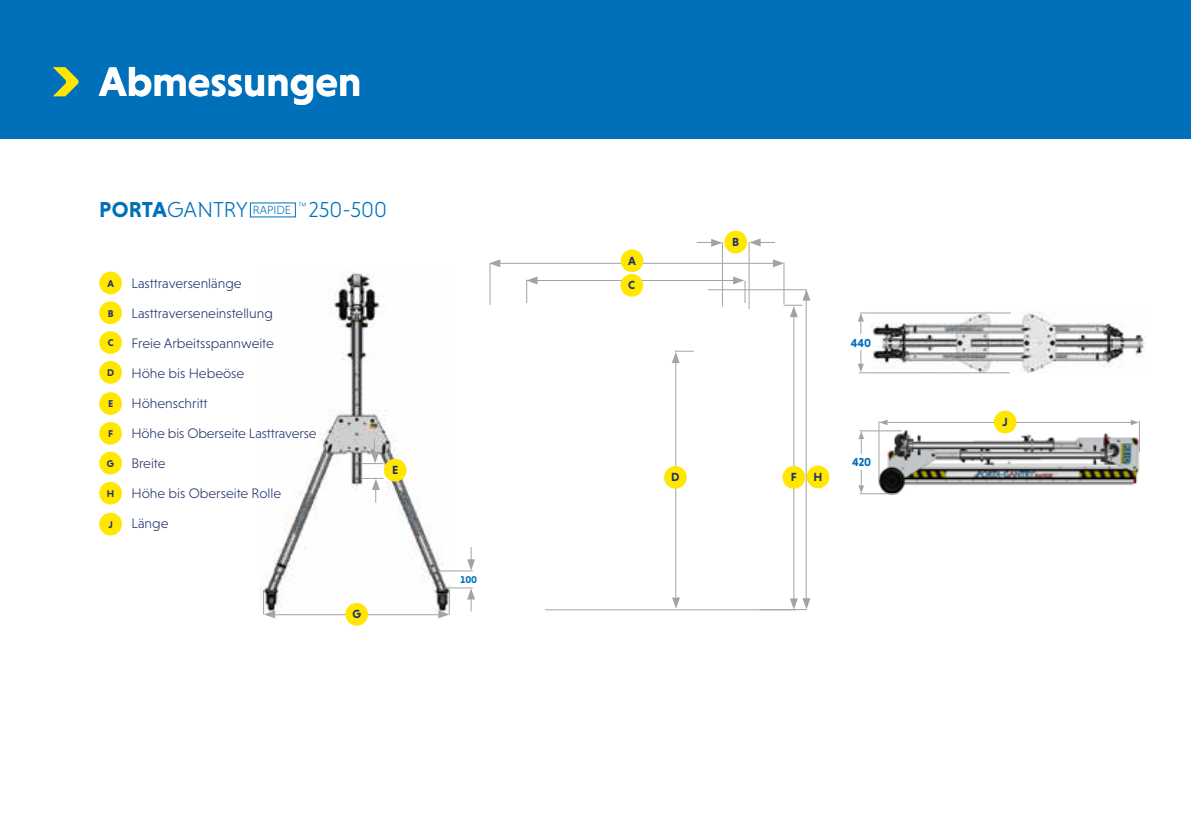
<style>
.page{position:relative;width:1191px;height:840px;background:#fff}
.page>*{position:absolute;margin:0;border:0;box-sizing:border-box;transform-origin:0 0}
.t1{font:700 42px "Niveau Grotesk";color:#fff}
.t2{font:300 22px "Niveau Grotesk";color:#0070ba}
.t3{font:300 14px/30px "Niveau Grotesk";color:#25316a}
.t4{font:700 12px/24.4px "Niveau Grotesk";color:#25316a}
.t5{font:700 11.8px "Niveau Grotesk";color:#0070ba}
.t6{font:700 10px "Niveau Grotesk";color:#25316a}
.t7{font:700 10px "Niveau Grotesk";color:#0070ba}
.s1{font-weight:700}
</style>
<div class="page">
<div style="left:0;top:0;width:1191px;height:138px;background:#0070ba"></div>
<hr style="left:722px;top:242px;width:1px;height:64px;background:#a4a3a3">
<hr style="left:489px;top:263px;width:1px;height:42px;background:#a4a3a3">
<hr style="left:545px;top:609px;width:250px;height:1px;background:#a4a3a3">
<hr style="left:759px;top:609px;width:47px;height:1px;background:#a4a3a3">
<hr style="left:708px;top:289px;width:98px;height:1px;background:#a4a3a3">
<hr style="left:783px;top:262px;width:1px;height:42px;background:#a4a3a3">
<svg style="left:696px;top:239px;width:26px;height:7px"></svg>
<hr style="left:491px;top:263px;width:286px;height:1px;background:#a4a3a3">
<svg style="left:773px;top:259px;width:11px;height:8px"></svg>
<svg style="left:489px;top:259px;width:11px;height:8px"></svg>
<hr style="left:526px;top:280px;width:211px;height:1px;background:#a4a3a3">
<svg style="left:733px;top:276px;width:12px;height:27px"></svg>
<svg style="left:526px;top:276px;width:11px;height:27px"></svg>
<hr style="left:806px;top:290px;width:1px;height:309px;background:#a4a3a3">
<hr style="left:675px;top:359px;width:1px;height:237px;background:#a4a3a3">
<svg style="left:672px;top:597px;width:8px;height:11px"></svg>
<svg style="left:672px;top:350px;width:22px;height:13px"></svg>
<hr style="left:793px;top:316px;width:1px;height:287px;background:#a4a3a3">
<svg style="left:790px;top:598px;width:20px;height:11px"></svg>
<div style="left:806px;top:465px;width:23px;height:23px;background:#ffe700;border-radius:50%"></div>
<div style="left:664px;top:466px;width:23px;height:22px;background:#ffe700;border-radius:50%"></div>
<div style="left:724px;top:230px;width:23px;height:23px;background:#ffe700;border-radius:50%"></div>
<div style="left:621px;top:249px;width:22px;height:23px;background:#ffe700;border-radius:50%"></div>
<div style="left:620px;top:274px;width:23px;height:22px;background:#ffe700;border-radius:50%"></div>
<div style="left:782px;top:466px;width:23px;height:22px;background:#ffe700;border-radius:50%"></div>
<hr style="left:748px;top:242px;width:1px;height:66px;background:#a4a3a3">
<svg style="left:783px;top:289px;width:27px;height:28px"></svg>
<svg style="left:749px;top:238px;width:26px;height:8px"></svg>
<img style="left:260px;top:271px;width:190px;height:339px">
<hr style="left:267px;top:614px;width:180px;height:1px;background:#a4a3a3">
<div style="left:345px;top:602px;width:23px;height:23px;background:#ffe700;border-radius:50%"></div>
<svg style="left:263px;top:589px;width:12px;height:29px"></svg>
<div style="left:384px;top:458px;width:22px;height:23px;background:#ffe700;border-radius:50%"></div>
<svg style="left:361px;top:438px;width:22px;height:26px"></svg>
<svg style="left:361px;top:478px;width:22px;height:24px"></svg>
<hr style="left:438px;top:570px;width:35px;height:1px;background:#a4a3a3">
<svg style="left:438px;top:587px;width:37px;height:31px"></svg>
<svg style="left:467px;top:547px;width:8px;height:23px"></svg>
<img style="left:872px;top:311px;width:273px;height:63px">
<hr style="left:860px;top:312px;width:151px;height:1px;background:#a4a3a3">
<hr style="left:858px;top:372px;width:151px;height:1px;background:#a4a3a3">
<hr style="left:860px;top:318px;width:1px;height:50px;background:#a4a3a3">
<svg style="left:858px;top:363px;width:6px;height:9px"></svg>
<svg style="left:858px;top:312px;width:6px;height:9px"></svg>
<img style="left:876px;top:429px;width:264px;height:65px">
<div style="left:850px;top:335px;width:22px;height:15px;background:#fff"></div>
<hr style="left:859px;top:430px;width:43px;height:1px;background:#a4a3a3">
<hr style="left:859px;top:493px;width:39px;height:1px;background:#a4a3a3">
<hr style="left:861px;top:438px;width:1px;height:47px;background:#a4a3a3">
<svg style="left:858px;top:431px;width:6px;height:8px"></svg>
<svg style="left:858px;top:485px;width:6px;height:8px"></svg>
<hr style="left:880px;top:422px;width:252px;height:1px;background:#a4a3a3">
<svg style="left:879px;top:420px;width:8px;height:5px"></svg>
<svg style="left:1130px;top:419px;width:8px;height:6px"></svg>
<hr style="left:878px;top:421px;width:1px;height:58px;background:#a4a3a3">
<hr style="left:1139px;top:421px;width:1px;height:31px;background:#a4a3a3">
<div style="left:850px;top:454px;width:22px;height:15px;background:#fff"></div>
<div style="left:993px;top:410px;width:23px;height:23px;background:#ffe700;border-radius:50%"></div>
<svg style="left:53px;top:67px;width:26px;height:29px"></svg>
<svg style="left:298px;top:202px;width:7px;height:4px"></svg>
<div style="left:99px;top:271px;width:23px;height:23px;background:#ffe700;border-radius:50%"></div>
<div style="left:99px;top:392px;width:23px;height:22px;background:#ffe700;border-radius:50%"></div>
<div style="left:99px;top:301px;width:23px;height:23px;background:#ffe700;border-radius:50%"></div>
<div style="left:99px;top:422px;width:23px;height:22px;background:#ffe700;border-radius:50%"></div>
<div style="left:99px;top:331px;width:23px;height:23px;background:#ffe700;border-radius:50%"></div>
<div style="left:99px;top:451px;width:23px;height:23px;background:#ffe700;border-radius:50%"></div>
<div style="left:99px;top:481px;width:23px;height:23px;background:#ffe700;border-radius:50%"></div>
<div style="left:99px;top:512px;width:23px;height:23px;background:#ffe700;border-radius:50%"></div>
<div style="left:99px;top:361px;width:23px;height:22px;background:#ffe700;border-radius:50%"></div>
<h1 class="t1" style="left:99px;top:57px;width:263px">Abmessungen</h1>
<h2 class="t2" style="left:99px;top:197px;width:289px"><span class="s1">PORTA</span>GANTRY <sup>RAPIDE</sup> 250-500</h2>
<p class="t6" style="left:107px;top:277px;width:8px">A</p>
<p class="t6" style="left:108px;top:307px;width:7px">B</p>
<p class="t6" style="left:108px;top:337px;width:7px">C</p>
<p class="t6" style="left:107px;top:367px;width:8px">D</p>
<p class="t6" style="left:108px;top:398px;width:7px">E</p>
<p class="t6" style="left:108px;top:427px;width:7px">F</p>
<p class="t6" style="left:107px;top:457px;width:9px">G</p>
<p class="t6" style="left:107px;top:487px;width:9px">H</p>
<p class="t6" style="left:108px;top:518px;width:6px">J</p>
<p class="t3" style="left:131px;top:268px;width:187px">Lasttraversenlänge<br>Lasttraverseneinstellung<br>Freie Arbeitsspannweite<br>Höhe bis Hebeöse<br>Höhenschritt<br>Höhe bis Oberseite Lasttraverse<br>Breite<br>Höhe bis Oberseite Rolle<br>Länge</p>
<p class="t4" style="left:392px;top:457px;width:8px">E</p>
<p class="t4" style="left:352px;top:601px;width:10px">G</p>
<p class="t7" style="left:460px;top:573px;width:18px">100</p>
<p class="t4" style="left:628px;top:248px;width:9px">A<br>C</p>
<p class="t4" style="left:732px;top:229px;width:8px">B</p>
<p class="t5" style="left:850px;top:336px;width:22px">440</p>
<p class="t4" style="left:671px;top:464px;width:10px">D</p>
<p class="t4" style="left:813px;top:464px;width:10px">H</p>
<p class="t4" style="left:791px;top:464px;width:8px">F</p>
<p class="t5" style="left:852px;top:455px;width:21px">420</p>
<p class="t4" style="left:1002px;top:409px;width:7px">J</p>
</div>
